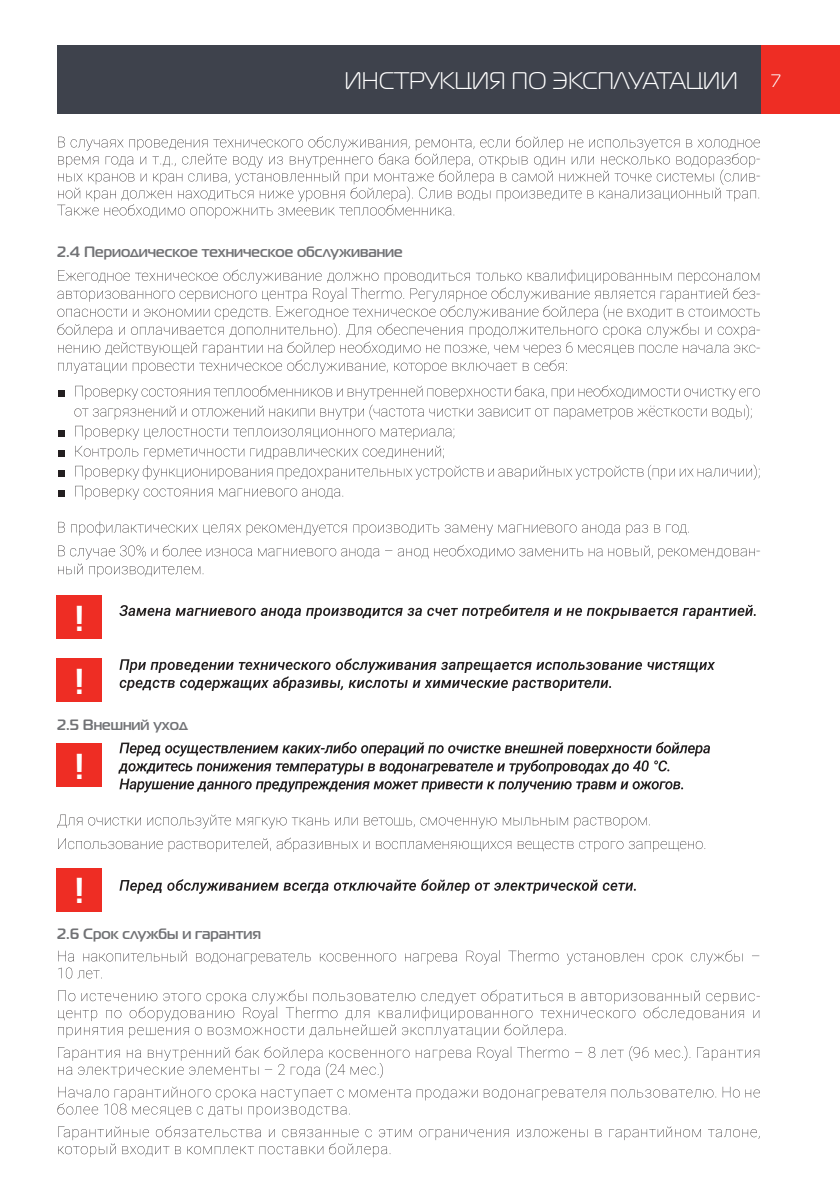
<style>
.page{position:relative;width:840px;height:1191px;background:#fff}
.page>*{position:absolute;margin:0;border:0;box-sizing:border-box;transform-origin:0 0}
.t1{font:700 36px/63px "Magistral C";color:#fff}
.t2{font:24px "Magistral C";color:#fff}
.t3{font:18px "Magistral C";color:#fff}
.t4{font:700 15px "Magistral C";color:#717275}
.t5{font:100 15px/17px "Roboto";color:#231f20}
</style>
<div class="page">
<div style="left:748px;top:45px;width:91px;height:68px;background:#ee2d24"></div>
<div style="left:57px;top:45px;width:703px;height:68px;background:#3e424c"></div>
<svg style="left:57px;top:136px;width:702px;height:82px"></svg>
<svg style="left:57px;top:269px;width:702px;height:105px"></svg>
<div style="left:58px;top:389px;width:7px;height:7px;background:#231f20"></div>
<svg style="left:74px;top:385px;width:685px;height:35px"></svg>
<div style="left:58px;top:429px;width:7px;height:7px;background:#231f20"></div>
<svg style="left:75px;top:426px;width:379px;height:14px"></svg>
<div style="left:58px;top:449px;width:7px;height:7px;background:#231f20"></div>
<div style="left:58px;top:469px;width:7px;height:7px;background:#231f20"></div>
<svg style="left:75px;top:446px;width:684px;height:34px"></svg>
<div style="left:58px;top:489px;width:7px;height:7px;background:#231f20"></div>
<svg style="left:75px;top:486px;width:268px;height:14px"></svg>
<svg style="left:58px;top:521px;width:629px;height:15px"></svg>
<svg style="left:58px;top:545px;width:696px;height:32px"></svg>
<div style="left:57px;top:595px;width:45px;height:44px;background:#ee2d24"></div>
<svg style="left:119px;top:604px;width:636px;height:15px"></svg>
<div style="left:57px;top:658px;width:45px;height:44px;background:#ee2d24"></div>
<svg style="left:119px;top:658px;width:595px;height:33px"></svg>
<div style="left:57px;top:743px;width:45px;height:44px;background:#ee2d24"></div>
<svg style="left:118px;top:742px;width:591px;height:50px"></svg>
<svg style="left:57px;top:814px;width:590px;height:14px"></svg>
<svg style="left:58px;top:837px;width:647px;height:15px"></svg>
<div style="left:57px;top:867px;width:45px;height:44px;background:#ee2d24"></div>
<svg style="left:119px;top:879px;width:516px;height:15px"></svg>
<svg style="left:58px;top:950px;width:700px;height:28px"></svg>
<svg style="left:58px;top:989px;width:701px;height:49px"></svg>
<svg style="left:58px;top:1046px;width:700px;height:32px"></svg>
<svg style="left:57px;top:1086px;width:702px;height:31px"></svg>
<svg style="left:58px;top:1125px;width:701px;height:32px"></svg>
<h2 class="t2" style="left:344px;top:69px;width:395px">ИНСТРУКЦИЯ ПО ЭКСПЛУАТАЦИИ</h2>
<p class="t3" style="left:771px;top:72px;width:10px">7</p>
<p class="t4" style="left:57px;top:244px;width:347px">2.4 Периодическое техническое обслуживание</p>
<p class="t5" style="left:755px;top:151px;width:6px">- -</p>
<p class="t5" style="left:755px;top:285px;width:6px">-</p>
<p class="t5" style="left:755px;top:320px;width:6px;line-height:18px">- -</p>
<h1 class="t1" style="left:75px;top:586px;width:11px">! !</h1>
<p class="t4" style="left:57px;top:716px;width:132px">2.5 Внешний уход</p>
<h1 class="t1" style="left:75px;top:735px;width:11px">!</h1>
<h1 class="t1" style="left:75px;top:859px;width:11px">!</h1>
<p class="t4" style="left:57px;top:925px;width:206px">2.6 Срок службы и гарантия</p>
<p class="t5" style="left:755px;top:542px;width:6px">-</p>
</div>
